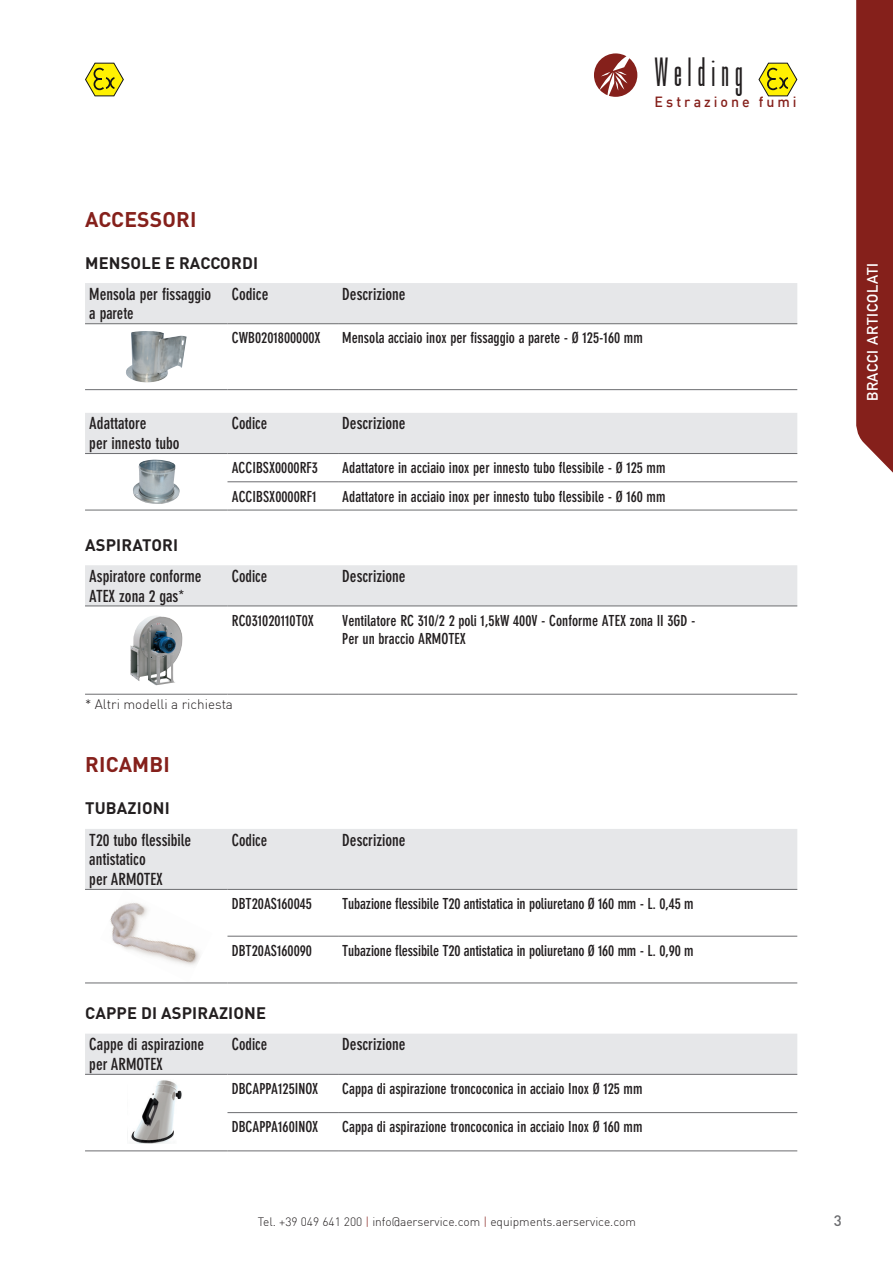
<style>
.page{position:relative;width:893px;height:1263px;background:#fff}
.page>*{position:absolute;margin:0;border:0;box-sizing:border-box;transform-origin:0 0}
.t1{font:42.75px "Bee Three";letter-spacing:.145em;color:#231f20}
.t2{font:700 21px "DIN Pro";letter-spacing:.01em;color:#85201b}
.t3{font:700 condensed 16.5px/19.8px "DIN Neuzeit Grotesk";color:#231f20}
.t4{font:700 16.5px "DIN Pro";letter-spacing:.01em;color:#231f20}
.t5{font:700 condensed 16.5px "DIN Neuzeit Grotesk";color:#231f20;scale:.96 1}
.t6{font:700 condensed 15px "DIN Neuzeit Grotesk";color:#231f20}
.t7{font:15px "DIN Mittelschrift";letter-spacing:.05em;color:#fff}
.t8{font:500 15px "DIN Pro";color:#6c6d70}
.t9{font:500 14.55px "DIN";letter-spacing:.21em;color:#85201b}
.t10{font:300 13.5px "DIN";color:#231f20}
.t11{font:300 12px "DIN";color:#231f20}
.s1{color:#85201b}
</style>
<div class="page">
<svg style="left:594px;top:53px;width:43px;height:44px"></svg>
<div style="left:856px;top:0;width:37px;height:473px;background:#85201b"></div>
<svg style="left:758px;top:62px;width:40px;height:35px"></svg>
<div style="left:85px;top:283px;width:712px;height:40px;background:#e6e7e9"></div>
<hr style="left:85px;top:323px;width:142px;height:1px;background:#6c6d70">
<hr style="left:85px;top:389px;width:142px;height:1px;background:#6c6d70">
<hr style="left:227px;top:323px;width:111px;height:1px;background:#6c6d70">
<hr style="left:338px;top:323px;width:459px;height:1px;background:#6c6d70">
<hr style="left:227px;top:389px;width:111px;height:1px;background:#6c6d70">
<hr style="left:338px;top:389px;width:459px;height:1px;background:#6c6d70">
<img style="left:126px;top:331px;width:61px;height:52px">
<div style="left:85px;top:413px;width:712px;height:40px;background:#e6e7e9"></div>
<hr style="left:85px;top:453px;width:142px;height:1px;background:#6c6d70">
<hr style="left:85px;top:510px;width:142px;height:1px;background:#6c6d70">
<hr style="left:227px;top:453px;width:111px;height:1px;background:#6c6d70">
<hr style="left:338px;top:453px;width:459px;height:1px;background:#6c6d70">
<hr style="left:227px;top:481px;width:111px;height:1px;background:#6c6d70">
<hr style="left:338px;top:481px;width:459px;height:1px;background:#6c6d70">
<hr style="left:227px;top:510px;width:111px;height:1px;background:#6c6d70">
<hr style="left:338px;top:510px;width:459px;height:1px;background:#6c6d70">
<img style="left:133px;top:460px;width:47px;height:44px">
<div style="left:85px;top:565px;width:712px;height:41px;background:#e6e7e9"></div>
<hr style="left:85px;top:606px;width:142px;height:1px;background:#6c6d70">
<hr style="left:338px;top:606px;width:459px;height:1px;background:#6c6d70">
<hr style="left:227px;top:606px;width:111px;height:1px;background:#6c6d70">
<hr style="left:85px;top:694px;width:142px;height:1px;background:#6c6d70">
<hr style="left:227px;top:694px;width:111px;height:1px;background:#6c6d70">
<hr style="left:338px;top:694px;width:459px;height:1px;background:#6c6d70">
<img style="left:130px;top:616px;width:53px;height:69px">
<div style="left:85px;top:829px;width:712px;height:60px;background:#e6e7e9"></div>
<hr style="left:85px;top:983px;width:142px;height:1px;background:#6c6d70">
<hr style="left:227px;top:889px;width:111px;height:1px;background:#6c6d70">
<hr style="left:338px;top:889px;width:459px;height:1px;background:#6c6d70">
<hr style="left:227px;top:936px;width:111px;height:1px;background:#6c6d70">
<hr style="left:338px;top:936px;width:459px;height:1px;background:#6c6d70">
<hr style="left:227px;top:983px;width:111px;height:1px;background:#6c6d70">
<hr style="left:338px;top:983px;width:459px;height:1px;background:#6c6d70">
<hr style="left:85px;top:889px;width:142px;height:1px;background:#6c6d70">
<img style="left:110px;top:902px;width:90px;height:63px">
<div style="left:85px;top:1034px;width:712px;height:40px;background:#e6e7e9"></div>
<hr style="left:85px;top:1074px;width:142px;height:1px;background:#6c6d70">
<hr style="left:85px;top:1150px;width:142px;height:1px;background:#6c6d70">
<hr style="left:227px;top:1074px;width:111px;height:1px;background:#6c6d70">
<hr style="left:338px;top:1074px;width:459px;height:1px;background:#6c6d70">
<hr style="left:227px;top:1112px;width:111px;height:1px;background:#6c6d70">
<hr style="left:338px;top:1112px;width:459px;height:1px;background:#6c6d70">
<hr style="left:227px;top:1150px;width:111px;height:1px;background:#6c6d70">
<hr style="left:338px;top:1150px;width:459px;height:1px;background:#6c6d70">
<img style="left:131px;top:1080px;width:51px;height:64px">
<svg style="left:85px;top:62px;width:39px;height:35px"></svg>
<h1 class="t1" style="left:654px;top:52px;width:90px">Welding</h1>
<p class="t9" style="left:654px;top:93px;width:144px">Estrazione fumi</p>
<p class="t2" style="left:85px;top:205px;width:113px">ACCESSORI</p>
<p class="t4" style="left:85px;top:251px;width:174px">MENSOLE E RACCORDI</p>
<p class="t3" style="left:89px;top:284px;width:123px">Mensola per fissaggio</p>
<p class="t3" style="left:89px;top:304px;width:46px">a parete</p>
<p class="t5" style="left:232px;top:284px;width:40px">Codice</p>
<p class="t3" style="left:342px;top:284px;width:65px">Descrizione</p>
<p class="t6" style="left:232px;top:329px;width:90px">CWB0201800000X</p>
<p class="t6" style="left:342px;top:329px;width:302px">Mensola acciaio inox per fissaggio a parete - Ø 125-160 mm</p>
<p class="t3" style="left:89px;top:414px;width:59px">Adattatore</p>
<p class="t3" style="left:89px;top:434px;width:92px">per innesto tubo</p>
<p class="t5" style="left:232px;top:414px;width:38px">Codice</p>
<p class="t3" style="left:342px;top:414px;width:65px">Descrizione</p>
<p class="t6" style="left:232px;top:459px;width:88px">ACCIBSX0000RF3</p>
<p class="t6" style="left:342px;top:459px;width:325px">Adattatore in acciaio inox per innesto tubo flessibile - Ø 125 mm</p>
<p class="t6" style="left:232px;top:487px;width:86px">ACCIBSX0000RF1</p>
<p class="t6" style="left:342px;top:487px;width:325px">Adattatore in acciaio inox per innesto tubo flessibile - Ø 160 mm</p>
<p class="t4" style="left:85px;top:534px;width:95px">ASPIRATORI</p>
<p class="t3" style="left:89px;top:566px;width:114px">Aspiratore conforme<br>ATEX zona 2 gas*</p>
<p class="t5" style="left:232px;top:566px;width:38px">Codice</p>
<p class="t3" style="left:342px;top:566px;width:65px">Descrizione</p>
<p class="t6" style="left:232px;top:612px;width:84px">RC031020110T0X</p>
<p class="t6" style="left:342px;top:612px;width:355px">Ventilatore RC 310/2 2 poli 1,5kW 400V - Conforme ATEX zona II 3GD -</p>
<p class="t6" style="left:342px;top:630px;width:125px">Per un braccio ARMOTEX</p>
<p class="t10" style="left:85px;top:696px;width:149px">* Altri modelli a richiesta</p>
<p class="t2" style="left:85px;top:750px;width:86px">RICAMBI</p>
<p class="t4" style="left:85px;top:797px;width:86px">TUBAZIONI</p>
<p class="t3" style="left:89px;top:830px;width:104px">T20 tubo flessibile antistatico</p>
<p class="t3" style="left:89px;top:869px;width:75px">per ARMOTEX</p>
<p class="t5" style="left:232px;top:830px;width:38px">Codice</p>
<p class="t3" style="left:342px;top:830px;width:65px">Descrizione</p>
<p class="t6" style="left:232px;top:895px;width:82px">DBT20AS160045</p>
<p class="t6" style="left:342px;top:895px;width:353px">Tubazione flessibile T20 antistatica in poliuretano Ø 160 mm - L. 0,45 m</p>
<p class="t6" style="left:232px;top:942px;width:82px">DBT20AS160090</p>
<p class="t6" style="left:342px;top:942px;width:353px">Tubazione flessibile T20 antistatica in poliuretano Ø 160 mm - L. 0,90 m</p>
<p class="t4" style="left:85px;top:1002px;width:183px">CAPPE DI ASPIRAZIONE</p>
<p class="t3" style="left:89px;top:1035px;width:116px">Cappe di aspirazione per ARMOTEX</p>
<p class="t5" style="left:232px;top:1035px;width:38px">Codice</p>
<p class="t3" style="left:342px;top:1035px;width:65px">Descrizione</p>
<p class="t6" style="left:232px;top:1080px;width:88px">DBCAPPA125INOX</p>
<p class="t6" style="left:342px;top:1080px;width:302px">Cappa di aspirazione troncoconica in acciaio Inox Ø 125 mm</p>
<p class="t6" style="left:232px;top:1118px;width:88px">DBCAPPA160INOX</p>
<p class="t6" style="left:342px;top:1118px;width:302px">Cappa di aspirazione troncoconica in acciaio Inox Ø 160 mm</p>
<p class="t7" style="left:864px;top:401px;width:139px;rotate:-90deg">BRACCI ARTICOLATI</p>
<p class="t11" style="left:258px;top:1214px;width:380px">Tel. +39 049 641 200 <span class="s1">|</span> info@aerservice.com <span class="s1">|</span> equipments.aerservice.com</p>
<p class="t8" style="left:834px;top:1210px;width:9px">3</p>
</div>
